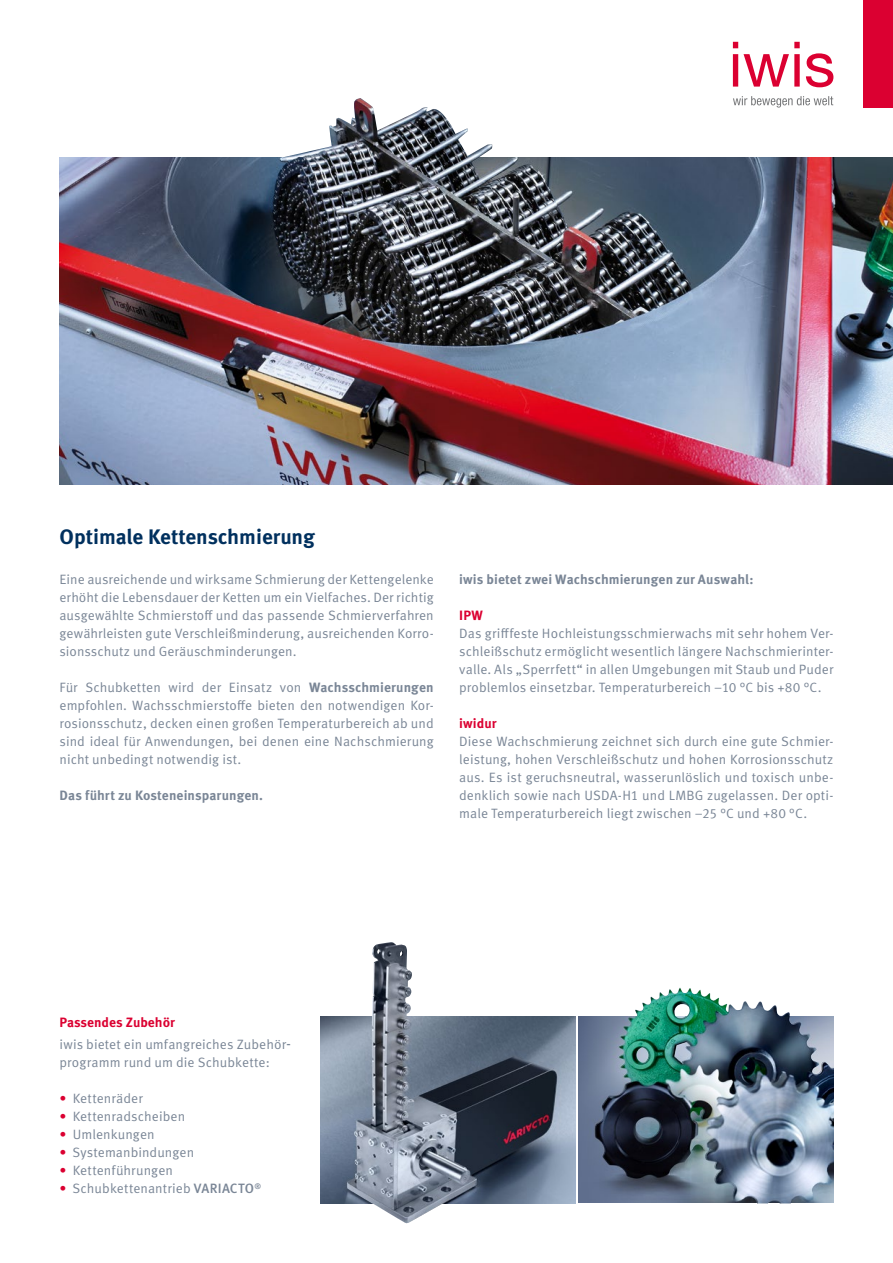
<style>
.page{position:relative;width:893px;height:1263px;background:#fff}
.page>*{position:absolute;margin:0;border:0;box-sizing:border-box;transform-origin:0 0}
.t1{font:700 21px "Meta OT";color:#00305e}
.t2{font:13.5px/18px "Meta OT";letter-spacing:.005em;color:#7a8696;text-align:justify}
.t3{font:700 13.5px "Meta OT";letter-spacing:.005em;color:#7a8696}
.t4{font:700 13.5px "Meta OT";letter-spacing:.01em;color:#db0031}
.s1{font-weight:700}
.s2{font-weight:700;color:#db0031}
.s3{font-size:16.5px}
.s4{color:#db0031}
.s5{font-weight:500}
</style>
<div class="page">
<img style="left:60px;top:158px;width:833px;height:327px">
<img style="left:244px;top:98px;width:322px;height:234px">
<div style="left:863px;top:0;width:30px;height:108px;background:#db0031"></div>
<svg style="left:733px;top:96px;width:100px;height:12px"></svg>
<svg style="left:733px;top:42px;width:100px;height:45px"></svg>
<img style="left:321px;top:1017px;width:255px;height:186px">
<img style="left:578px;top:1017px;width:255px;height:186px">
<img style="left:347px;top:942px;width:209px;height:281px">
<img style="left:596px;top:988px;width:130px;height:197px">
<h1 class="t1" style="left:60px;top:523px;width:257px">Optimale Kettenschmierung</h1>
<p class="t2" style="left:60px;top:570px;width:376px">Eine ausreichende und wirksame Schmierung der Kettengelenke erhöht die Lebensdauer der Ketten um ein Vielfaches. Der richtig ausgewählte Schmierstoff und das passende Schmierverfahren gewährleisten gute Verschleißminderung, ausreichenden Korro&shy;sionsschutz und Geräuschminderungen.</p>
<p class="t2" style="left:60px;top:678px;width:376px">Für Schubketten wird der Einsatz von <span class="s1">Wachsschmierungen </span>empfohlen. Wachsschmierstoffe bieten den notwendigen Kor&shy;rosionsschutz, decken einen großen Temperaturbereich ab und sind ideal für Anwendungen, bei denen eine Nachschmierung nicht unbedingt notwendig ist.</p>
<p class="t3" style="left:60px;top:787px;width:205px">Das führt zu Kosteneinsparungen.</p>
<p class="t3" style="left:459px;top:571px;width:296px">iwis bietet zwei Wachschmierungen zur Auswahl:</p>
<p class="t4" style="left:459px;top:607px;width:25px">IPW</p>
<p class="t2" style="left:459px;top:624px;width:376px">Das grifffeste Hochleistungsschmierwachs mit sehr hohem Ver&shy;schleißschutz ermöglicht wesentlich längere Nachschmierinter&shy;valle. Als „Sperrfett“ in allen Umgebungen mit Staub und Puder problemlos einsetzbar. Temperaturbereich –10 °C bis +80 °C.</p>
<p class="t4" style="left:459px;top:715px;width:39px">iwidur</p>
<p class="t2" style="left:459px;top:732px;width:376px">Diese Wachschmierung zeichnet sich durch eine gute Schmier&shy;leistung, hohen Verschleißschutz und hohen Korrosionsschutz aus. Es ist geruchsneutral, wasserunlöslich und toxisch unbe&shy;denklich sowie nach USDA-H1 und LMBG zugelassen. Der opti&shy;male Temperaturbereich liegt zwischen –25 °C und +80 °C.</p>
<p class="t2" style="left:60px;top:1011px;width:231px;line-height:22.2px"><span class="s2">Passendes Zubehör<br></span>iwis bietet ein umfangreiches Zubehör<span class="s3">-</span></p>
<p class="t2" style="left:60px;top:1054px;width:212px">programm rund um die Schubkette:</p>
<p class="t2" style="left:60px;top:1090px;width:85px"><span class="s4">•</span> Kettenräder</p>
<p class="t2" style="left:60px;top:1108px;width:127px"><span class="s4">•</span> Kettenradscheiben</p>
<p class="t2" style="left:60px;top:1126px;width:97px"><span class="s4">•</span> Umlenkungen</p>
<p class="t2" style="left:60px;top:1144px;width:136px"><span class="s4">•</span> Systemanbindungen</p>
<p class="t2" style="left:60px;top:1162px;width:115px"><span class="s4">•</span> Kettenführungen</p>
<p class="t2" style="left:60px;top:1180px;width:203px"><span class="s4">•</span> Schubkettenantrieb <span class="s5">VARIACTO</span><sup>®</sup></p>
</div>
